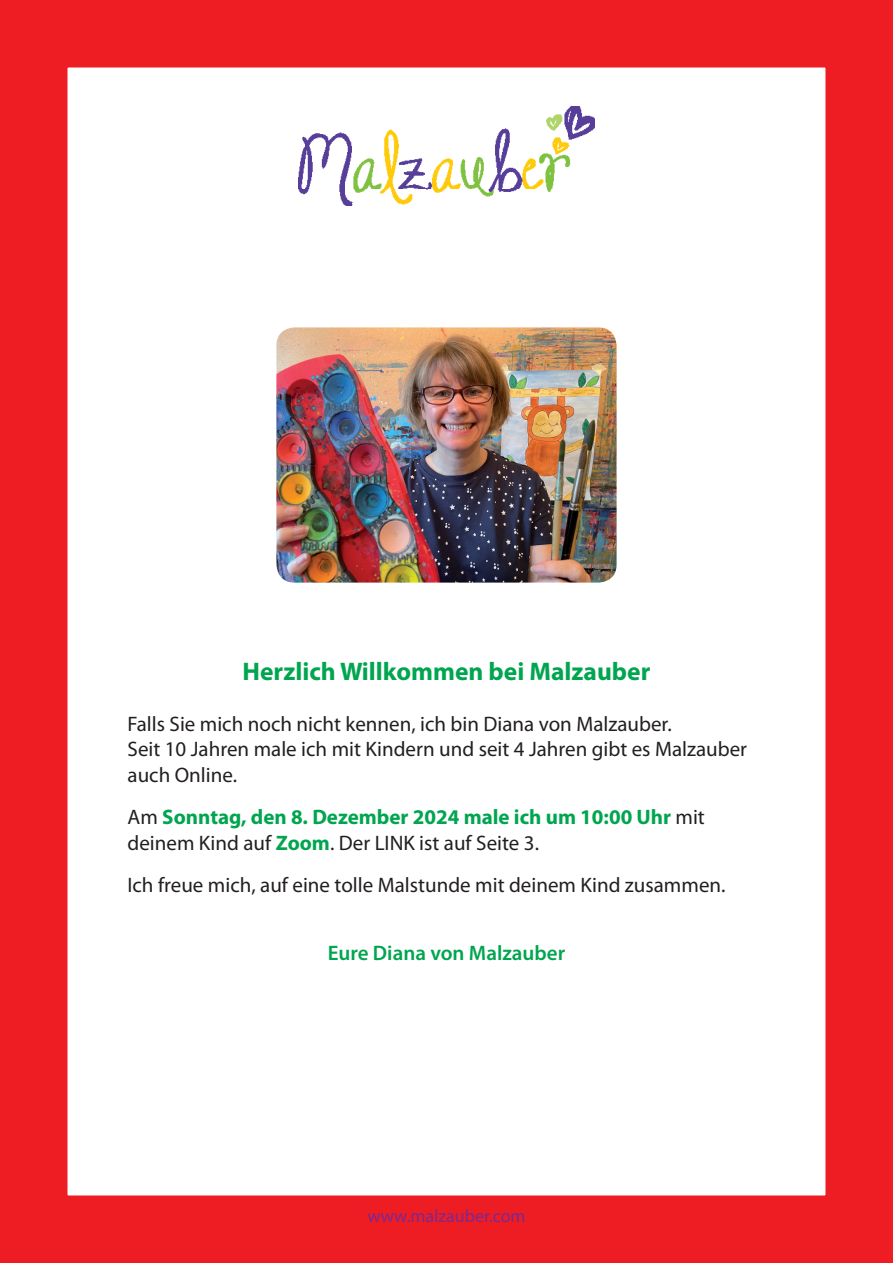
<style>
.page{position:relative;width:893px;height:1263px;background:#fff}
.page>*{position:absolute;margin:0;border:0;box-sizing:border-box;transform-origin:0 0}
.t1{font:700 25.5px "Myriad Pro";color:#00a54f}
.t2{font:21px/25.5px "Myriad Pro";color:#231f20}
.t3{font:700 21px/25.5px "Myriad Pro";color:#00a54f}
.t4{font:600 21px "Myriad Pro";color:#00a54f}
.t5{font:18px "Myriad Pro";color:#7b2991}
.s1{font-weight:400;color:#231f20}
</style>
<div class="page">
<div style="left:0;top:0;width:893px;height:1263px;border:68px solid #ee1d23"></div>
<img style="left:298px;top:106px;width:297px;height:100px">
<img style="left:276px;top:327px;width:341px;height:256px">
<p class="t1" style="left:243px;top:654px;width:409px">Herzlich Willkommen bei Malzauber</p>
<p class="t2" style="left:128px;top:711px;width:621px">Falls Sie mich noch nicht kennen, ich bin Diana von Malzauber.<br>Seit 10 Jahren male ich mit Kindern und seit 4 Jahren gibt es Malzauber auch Online.</p>
<p class="t3" style="left:128px;top:804px;width:579px"><span class="s1">Am</span> Sonntag, den 8. Dezember 2024 male ich um 10:00 Uhr <span class="s1">mit deinem Kind auf</span> Zoom<span class="s1">. Der LINK ist auf Seite 3.</span></p>
<p class="t2" style="left:128px;top:872px;width:599px">Ich freue mich, auf eine tolle Malstunde mit deinem Kind zusammen.</p>
<p class="t4" style="left:328px;top:940px;width:239px">Eure Diana von Malzauber</p>
<p class="t5" style="left:367px;top:1204px;width:160px">www.malzauber.com</p>
</div>
